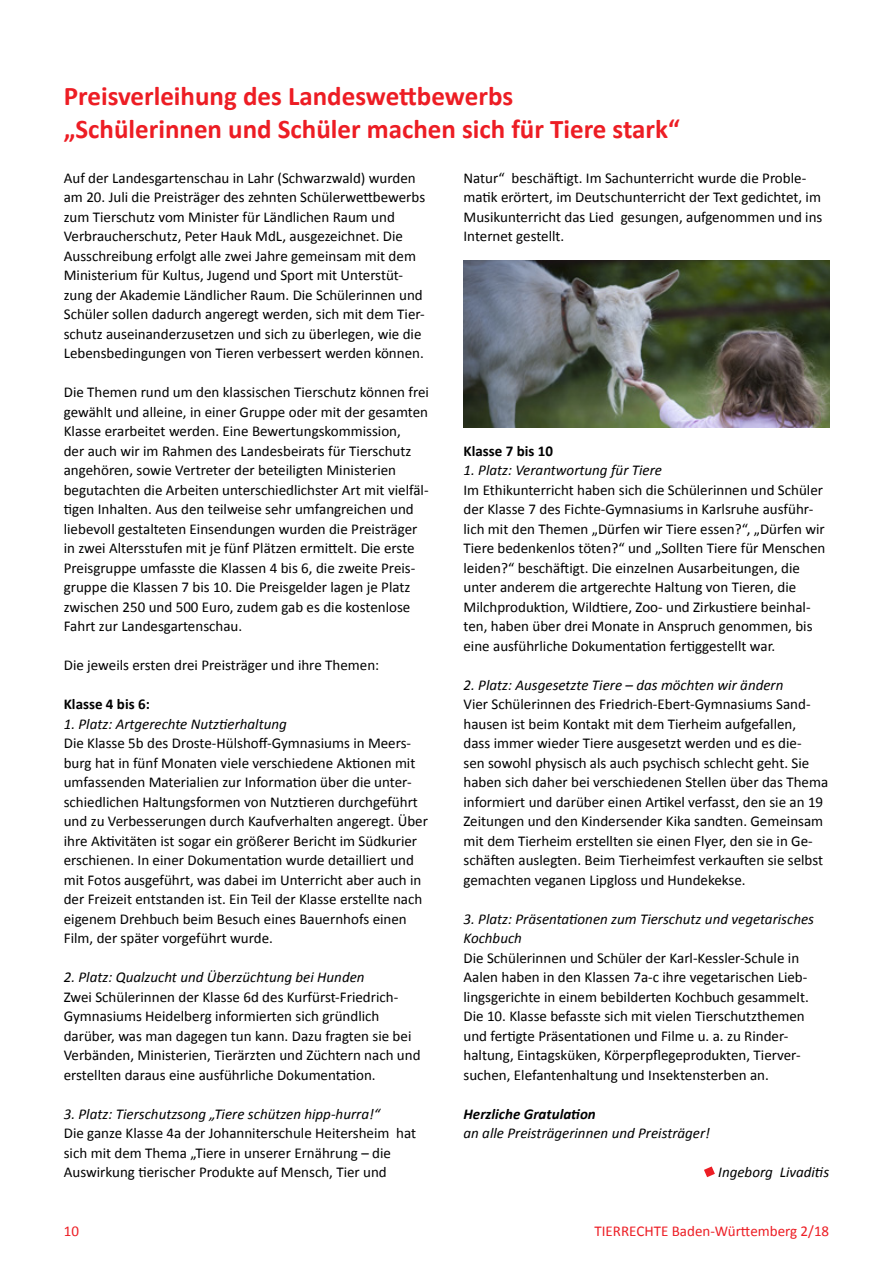
<style>
.page{position:relative;width:893px;height:1263px;background:#fff}
.page>*{position:absolute;margin:0;border:0;box-sizing:border-box;transform-origin:0 0}
.t1{font:700 27px/33px "Calibri";color:#ed1d24}
.t2{font:15px/19.5px "Calibri";color:#000}
.t3{font:italic 15px/19.5px "Calibri";color:#000}
.t4{font:15px "Calibri";color:#ed1d24}
.t5{font:700 15px "Calibri";color:#000}
.t6{font:italic 700 15px "Calibri";color:#000}
</style>
<div class="page">
<svg style="left:704px;top:1166px;width:11px;height:11px"></svg>
<img style="left:463px;top:261px;width:366px;height:166px">
<h1 class="t1" style="left:64px;top:80px;width:617px">Preisverleihung des Landeswettbewerbs<br>„Schülerinnen und Schüler machen sich für Tiere stark“</h1>
<p class="t2" style="left:64px;top:168px;width:363px">Auf der Landesgartenschau in Lahr (Schwarzwald) wurden am 20. Juli die Preisträger des zehnten Schülerwettbewerbs zum Tierschutz vom Minister für Ländlichen Raum und Verbraucherschutz, Peter Hauk MdL, ausgezeichnet. Die Ausschreibung erfolgt alle zwei Jahre gemeinsam mit dem Ministerium für Kultus, Jugend und Sport mit Unterstüt&shy;zung der Akademie Ländlicher Raum. Die Schülerinnen und Schüler sollen dadurch angeregt werden, sich mit dem Tier&shy;schutz auseinanderzusetzen und sich zu überlegen, wie die Lebensbedingungen von Tieren verbessert werden können.</p>
<p class="t2" style="left:64px;top:382px;width:367px">Die Themen rund um den klassischen Tierschutz können frei gewählt und alleine, in einer Gruppe oder mit der gesamten Klasse erarbeitet werden. Eine Bewertungskommission,<br>der auch wir im Rahmen des Landesbeirats für Tierschutz angehören, sowie Vertreter der beteiligten Ministerien begutachten die Arbeiten unterschiedlichster Art mit vielfäl&shy;tigen Inhalten. Aus den teilweise sehr umfangreichen und liebevoll gestalteten Einsendungen wurden die Preisträger in zwei Altersstufen mit je fünf Plätzen ermittelt. Die erste Preisgruppe umfasste die Klassen 4 bis 6, die zweite Preis&shy;gruppe die Klassen 7 bis 10. Die Preisgelder lagen je Platz zwischen 250 und 500 Euro, zudem gab es die kostenlose Fahrt zur Landesgartenschau.</p>
<p class="t2" style="left:64px;top:655px;width:317px">Die jeweils ersten drei Preisträger und ihre Themen:</p>
<p class="t5" style="left:64px;top:694px;width:88px">Klasse 4 bis 6:</p>
<p class="t3" style="left:64px;top:713px;width:225px">1. Platz: Artgerechte Nutztierhaltung</p>
<p class="t2" style="left:64px;top:733px;width:366px">Die Klasse 5b des Droste-Hülshoff-Gymnasiums in Meers&shy;burg hat in fünf Monaten viele verschiedene Aktionen mit umfassenden Materialien zur Information über die unter&shy;schiedlichen Haltungsformen von Nutztieren durchgeführt und zu Verbesserungen durch Kaufverhalten angeregt. Über ihre Aktivitäten ist sogar ein größerer Bericht im Südkurier erschienen. In einer Dokumentation wurde detailliert und mit Fotos ausgeführt, was dabei im Unterricht aber auch in der Freizeit entstanden ist. Ein Teil der Klasse erstellte nach eigenem Drehbuch beim Besuch eines Bauernhofs einen Film, der später vorgeführt wurde.</p>
<p class="t3" style="left:64px;top:967px;width:302px">2. Platz: Qualzucht und Überzüchtung bei Hunden</p>
<p class="t2" style="left:64px;top:987px;width:358px">Zwei Schülerinnen der Klasse 6d des Kurfürst-Friedrich-Gymnasiums Heidelberg informierten sich gründlich darüber, was man dagegen tun kann. Dazu fragten sie bei Verbänden, Ministerien, Tierärzten und Züchtern nach und erstellten daraus eine ausführliche Dokumentation.</p>
<p class="t3" style="left:64px;top:1103px;width:318px">3. Platz: Tierschutzsong „Tiere schützen hipp-hurra!“</p>
<p class="t2" style="left:64px;top:1123px;width:354px">Die ganze Klasse 4a der Johanniterschule Heitersheim hat sich mit dem Thema „Tiere in unserer Ernährung – die<br>Auswirkung tierischer Produkte auf Mensch, Tier und</p>
<p class="t2" style="left:463px;top:168px;width:360px">Natur“ beschäftigt. Im Sachunterricht wurde die Proble&shy;matik erörtert, im Deutschunterricht der Text gedichtet, im Musikunterricht das Lied gesungen, aufgenommen und ins Internet gestellt.</p>
<p class="t5" style="left:463px;top:441px;width:91px">Klasse 7 bis 10</p>
<p class="t3" style="left:463px;top:460px;width:200px">1. Platz: Verantwortung für Tiere</p>
<p class="t2" style="left:463px;top:480px;width:363px">Im Ethikunterricht haben sich die Schülerinnen und Schüler der Klasse 7 des Fichte-Gymnasiums in Karlsruhe ausführ&shy;lich mit den Themen „Dürfen wir Tiere essen?“, „Dürfen wir Tiere bedenkenlos töten?“ und „Sollten Tiere für Menschen leiden?“ beschäftigt. Die einzelnen Ausarbeitungen, die unter anderem die artgerechte Haltung von Tieren, die Milchproduktion, Wildtiere, Zoo- und Zirkustiere beinhal&shy;ten, haben über drei Monate in Anspruch genommen, bis eine ausführliche Dokumentation fertiggestellt war.</p>
<p class="t3" style="left:463px;top:674px;width:321px">2. Platz: Ausgesetzte Tiere – das möchten wir ändern</p>
<p class="t2" style="left:463px;top:694px;width:366px">Vier Schülerinnen des Friedrich-Ebert-Gymnasiums Sand&shy;hausen ist beim Kontakt mit dem Tierheim aufgefallen,<br>dass immer wieder Tiere ausgesetzt werden und es die-<br>sen sowohl physisch als auch psychisch schlecht geht. Sie haben sich daher bei verschiedenen Stellen über das Thema informiert und darüber einen Artikel verfasst, den sie an 19<br>Zeitungen und den Kindersender Kika sandten. Gemeinsam mit dem Tierheim erstellten sie einen Flyer, den sie in Ge&shy;schäften auslegten. Beim Tierheimfest verkauften sie selbst gemachten veganen Lipgloss und Hundekekse.</p>
<p class="t3" style="left:463px;top:908px;width:352px">3. Platz: Präsentationen zum Tierschutz und vegetarisches<br>Kochbuch</p>
<p class="t2" style="left:463px;top:948px;width:347px">Die Schülerinnen und Schüler der Karl-Kessler-Schule in Aalen haben in den Klassen 7a-c ihre vegetarischen Lieb&shy;lingsgerichte in einem bebilderten Kochbuch gesammelt.<br>Die 10. Klasse befasste sich mit vielen Tierschutzthemen und fertigte Präsentationen und Filme u. a. zu Rinder&shy;haltung, Eintagsküken, Körperpflegeprodukten, Tierver&shy;suchen, Elefantenhaltung und Insektensterben an.</p>
<p class="t6" style="left:463px;top:1104px;width:134px">Herzliche Gratulation</p>
<p class="t3" style="left:463px;top:1123px;width:248px">an alle Preisträgerinnen und Preisträger!</p>
<p class="t3" style="left:718px;top:1162px;width:112px">Ingeborg Livaditis</p>
<p class="t4" style="left:64px;top:1221px;width:17px">10</p>
<p class="t4" style="left:595px;top:1221px;width:236px">TIERRECHTE Baden-Württemberg 2/18</p>
</div>
